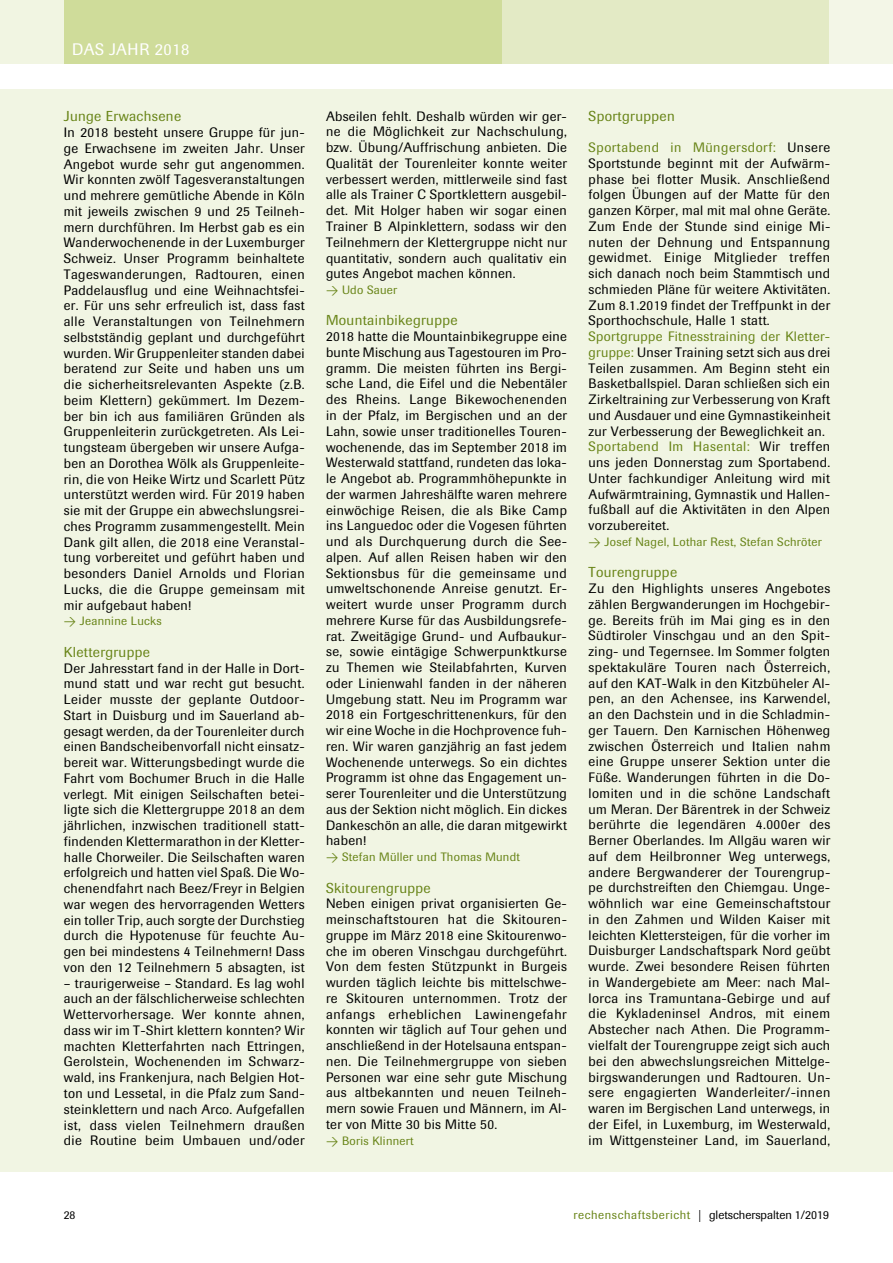
<style>
.page{position:relative;width:893px;height:1263px;background:#fff}
.page>*{position:absolute;margin:0;border:0;box-sizing:border-box;transform-origin:0 0}
.t1{font:16.5px "Imago";letter-spacing:.025em;color:#fff}
.t2{font:14.25px "Imago";letter-spacing:.025em;color:#688417}
.t3{font:13.5px/15.8px "Imago";letter-spacing:.025em;color:#000;text-align:justify}
.t4{font:12px "Imago";letter-spacing:.025em;color:#688417}
.t5{font:12px "Imago";color:#000}
.t6{font:11.7px "Imago";color:#000}
.s1{font-family:"DIN"}
.s2{color:#688417}
</style>
<div class="page">
<div style="left:0;top:89px;width:893px;height:1083px;background:#f1f5e3"></div>
<div style="left:489px;top:0;width:404px;height:64px;background:#e3eac5"></div>
<div style="left:0;top:0;width:501px;height:64px;background:#cfdc9a"></div>
<div style="left:829px;top:0;width:64px;height:64px;background:#f3f6e7"></div>
<div style="left:0;top:0;width:64px;height:64px;background:#f1f5e2"></div>
<p class="t1" style="left:72px;top:40px;width:118px">Das Jahr 2018</p>
<p class="t2" style="left:64px;top:108px;width:119px">Junge Erwachsene</p>
<p class="t3" style="left:64px;top:125px;width:243px">In 2018 besteht unsere Gruppe für jun&shy;ge Erwachsene im zweiten Jahr. Unser Angebot wurde sehr gut angenommen.<br>Wir konnten zwölf Tagesveranstaltungen und mehrere gemütliche Abende in Köln mit jeweils zwischen 9 und 25 Teilneh&shy;mern durchführen. Im Herbst gab es ein Wanderwochenende in der Luxemburger Schweiz. Unser Programm beinhaltete Tageswanderungen, Radtouren, einen Paddelausflug und eine Weihnachtsfei&shy;er. Für uns sehr erfreulich ist, dass fast alle Veranstaltungen von Teilnehmern selbstständig geplant und durchgeführt wurden. Wir Gruppenleiter standen dabei beratend zur Seite und haben uns um die sicherheitsrelevanten Aspekte (z.B. beim Klettern) gekümmert. Im Dezem&shy;ber bin ich aus familiären Gründen als Gruppenleiterin zurückgetreten. Als Lei&shy;tungsteam übergeben wir unsere Aufga&shy;ben an Dorothea Wölk als Gruppenleite&shy;rin, die von Heike Wirtz und Scarlett Pütz unterstützt werden wird. Für 2019 haben sie mit der Gruppe ein abwechslungsrei&shy;ches Programm zusammengestellt. Mein Dank gilt allen, die 2018 eine Veranstal&shy;tung vorbereitet und geführt haben und besonders Daniel Arnolds und Florian Lucks, die die Gruppe gemeinsam mit mir aufgebaut haben!</p>
<p class="t4" style="left:64px;top:614px;width:100px"><span class="s1">&gt;</span> Jeannine Lucks</p>
<p class="t2" style="left:64px;top:643px;width:88px">Klettergruppe</p>
<p class="t3" style="left:64px;top:660px;width:243px">Der Jahresstart fand in der Halle in Dort&shy;mund statt und war recht gut besucht.<br>Leider musste der geplante Outdoor-Start in Duisburg und im Sauerland ab&shy;gesagt werden, da der Tourenleiter durch einen Bandscheibenvorfall nicht einsatz&shy;bereit war. Witterungsbedingt wurde die Fahrt vom Bochumer Bruch in die Halle verlegt. Mit einigen Seilschaften betei&shy;ligte sich die Klettergruppe 2018 an dem jährlichen, inzwischen traditionell statt&shy;findenden Klettermarathon in der Kletter&shy;halle Chorweiler. Die Seilschaften waren erfolgreich und hatten viel Spaß. Die Wo&shy;chenendfahrt nach Beez/Freyr in Belgien war wegen des hervorragenden Wetters ein toller Trip, auch sorgte der Durchstieg durch die Hypotenuse für feuchte Au&shy;gen bei mindestens 4 Teilnehmern! Dass von den 12 Teilnehmern 5 absagten, ist</p>
<p class="t3" style="left:64px;top:975px;width:243px">– traurigerweise – Standard. Es lag wohl auch an der fälschlicherweise schlechten Wettervorhersage. Wer konnte ahnen, dass wir im T-Shirt klettern konnten? Wir machten Kletterfahrten nach Ettringen, Gerolstein, Wochenenden im Schwarz&shy;wald, ins Frankenjura, nach Belgien Hot&shy;ton und Lessetal, in die Pfalz zum Sand&shy;steinklettern und nach Arco. Aufgefallen ist, dass vielen Teilnehmern draußen die Routine beim Umbauen und/oder</p>
<p class="t3" style="left:326px;top:108px;width:243px">Abseilen fehlt. Deshalb würden wir ger&shy;ne die Möglichkeit zur Nachschulung, bzw. Übung/Auffrischung anbieten. Die Qualität der Tourenleiter konnte weiter verbessert werden, mittlerweile sind fast alle als Trainer C Sportklettern ausgebil&shy;det. Mit Holger haben wir sogar einen Trainer B Alpinklettern, sodass wir den Teilnehmern der Klettergruppe nicht nur quantitativ, sondern auch qualitativ ein gutes Angebot machen können.</p>
<p class="t4" style="left:326px;top:283px;width:73px"><span class="s1">&gt;</span> Udo Sauer</p>
<p class="t2" style="left:326px;top:312px;width:133px">Mountainbikegruppe</p>
<p class="t3" style="left:326px;top:329px;width:243px">2018 hatte die Mountainbikegruppe eine bunte Mischung aus Tagestouren im Pro&shy;gramm. Die meisten führten ins Bergi&shy;sche Land, die Eifel und die Nebentäler des Rheins. Lange Bikewochenenden in der Pfalz, im Bergischen und an der Lahn, sowie unser traditionelles Touren&shy;wochenende, das im September 2018 im Westerwald stattfand, rundeten das loka&shy;le Angebot ab. Programmhöhepunkte in der warmen Jahreshälfte waren mehrere einwöchige Reisen, die als Bike Camp ins Languedoc oder die Vogesen führten und als Durchquerung durch die See&shy;alpen. Auf allen Reisen haben wir den Sektionsbus für die gemeinsame und umweltschonende Anreise genutzt. Er&shy;weitert wurde unser Programm durch mehrere Kurse für das Ausbildungsrefe&shy;rat. Zweitägige Grund- und Aufbaukur&shy;se, sowie eintägige Schwerpunktkurse zu Themen wie Steilabfahrten, Kurven oder Linienwahl fanden in der näheren Umgebung statt. Neu im Programm war 2018 ein Fortgeschrittenenkurs, für den wir eine Woche in die Hochprovence fuh&shy;ren. Wir waren ganzjährig an fast jedem Wochenende unterwegs. So ein dichtes Programm ist ohne das Engagement un&shy;serer Tourenleiter und die Unterstützung aus der Sektion nicht möglich. Ein dickes Dankeschön an alle, die daran mitgewirkt haben!</p>
<p class="t4" style="left:326px;top:850px;width:196px"><span class="s1">&gt;</span> Stefan Müller und Thomas Mundt</p>
<p class="t2" style="left:326px;top:879px;width:106px">Skitourengruppe</p>
<p class="t3" style="left:326px;top:896px;width:243px">Neben einigen privat organisierten Ge&shy;meinschaftstouren hat die Skitouren&shy;gruppe im März 2018 eine Skitourenwo&shy;che im oberen Vinschgau durchgeführt.<br>Von dem festen Stützpunkt in Burgeis wurden täglich leichte bis mittelschwe&shy;re Skitouren unternommen. Trotz der anfangs erheblichen Lawinengefahr konnten wir täglich auf Tour gehen und anschließend in der Hotelsauna entspan&shy;nen. Die Teilnehmergruppe von sieben Personen war eine sehr gute Mischung aus altbekannten und neuen Teilneh&shy;mern sowie Frauen und Männern, im Al&shy;ter von Mitte 30 bis Mitte 50.</p>
<p class="t4" style="left:326px;top:1133px;width:89px"><span class="s1">&gt;</span> Boris Klinnert</p>
<p class="t2" style="left:589px;top:108px;width:88px">Sportgruppen</p>
<p class="t3" style="left:589px;top:140px;width:243px"><span class="s2">Sportabend in Müngersdorf:</span> Unsere Sportstunde beginnt mit der Aufwärm&shy;phase bei flotter Musik. Anschließend folgen Übungen auf der Matte für den ganzen Körper, mal mit mal ohne Geräte.<br>Zum Ende der Stunde sind einige Mi&shy;nuten der Dehnung und Entspannung gewidmet. Einige Mitglieder treffen sich danach noch beim Stammtisch und schmieden Pläne für weitere Aktivitäten.<br>Zum 8.1.2019 findet der Treffpunkt in der Sporthochschule, Halle 1 statt.</p>
<p class="t3" style="left:589px;top:329px;width:243px;text-align:left"><span class="s2">Sportgruppe Fitnesstraining der Kletter&shy;gruppe:</span> Unser Training setzt sich aus drei Teilen zusammen. Am Beginn steht ein Basketballspiel. Daran schließen sich ein Zirkeltraining zur Verbesserung von Kraft und Ausdauer und eine Gymnastikeinheit zur Verbesserung der Beweglichkeit an.<br><span class="s2">Sportabend Im Hasental:</span> Wir treffen uns jeden Donnerstag zum Sportabend.<br>Unter fachkundiger Anleitung wird mit Aufwärmtraining, Gymnastik und Hallen&shy;fußball auf die Aktivitäten in den Alpen vorzubereitet.</p>
<p class="t4" style="left:589px;top:535px;width:235px"><span class="s1">&gt;</span> Josef Nagel, Lothar Rest, Stefan Schröter</p>
<p class="t2" style="left:589px;top:564px;width:90px">Tourengruppe</p>
<p class="t3" style="left:589px;top:581px;width:243px">Zu den Highlights unseres Angebotes zählen Bergwanderungen im Hochgebir&shy;ge. Bereits früh im Mai ging es in den Südtiroler Vinschgau und an den Spit&shy;zing- und Tegernsee. Im Sommer folgten spektakuläre Touren nach Österreich, auf den KAT-Walk in den Kitzbüheler Al&shy;pen, an den Achensee, ins Karwendel, an den Dachstein und in die Schladmin&shy;ger Tauern. Den Karnischen Höhenweg zwischen Österreich und Italien nahm eine Gruppe unserer Sektion unter die Füße. Wanderungen führten in die Do&shy;lomiten und in die schöne Landschaft um Meran. Der Bärentrek in der Schweiz berührte die legendären 4.000er des Berner Oberlandes. Im Allgäu waren wir auf dem Heilbronner Weg unterwegs, andere Bergwanderer der Tourengrup&shy;pe durchstreiften den Chiemgau. Unge&shy;wöhnlich war eine Gemeinschaftstour in den Zahmen und Wilden Kaiser mit leichten Klettersteigen, für die vorher im Duisburger Landschaftspark Nord geübt wurde. Zwei besondere Reisen führten in Wandergebiete am Meer: nach Mal&shy;lorca ins Tramuntana-Gebirge und auf die Kykladeninsel Andros, mit einem Abstecher nach Athen. Die Programm&shy;vielfalt der Tourengruppe zeigt sich auch bei den abwechslungsreichen Mittelge&shy;birgswanderungen und Radtouren. Un&shy;sere engagierten Wanderleiter/-innen waren im Bergischen Land unterwegs, in der Eifel, in Luxemburg, im Westerwald, im Wittgensteiner Land, im Sauerland,</p>
<p class="t6" style="left:64px;top:1208px;width:13px">28</p>
<p class="t5" style="left:573px;top:1208px;width:257px"><span class="s2">rechenschaftsbericht</span> | gletscherspalten 1/2019</p>
</div>
